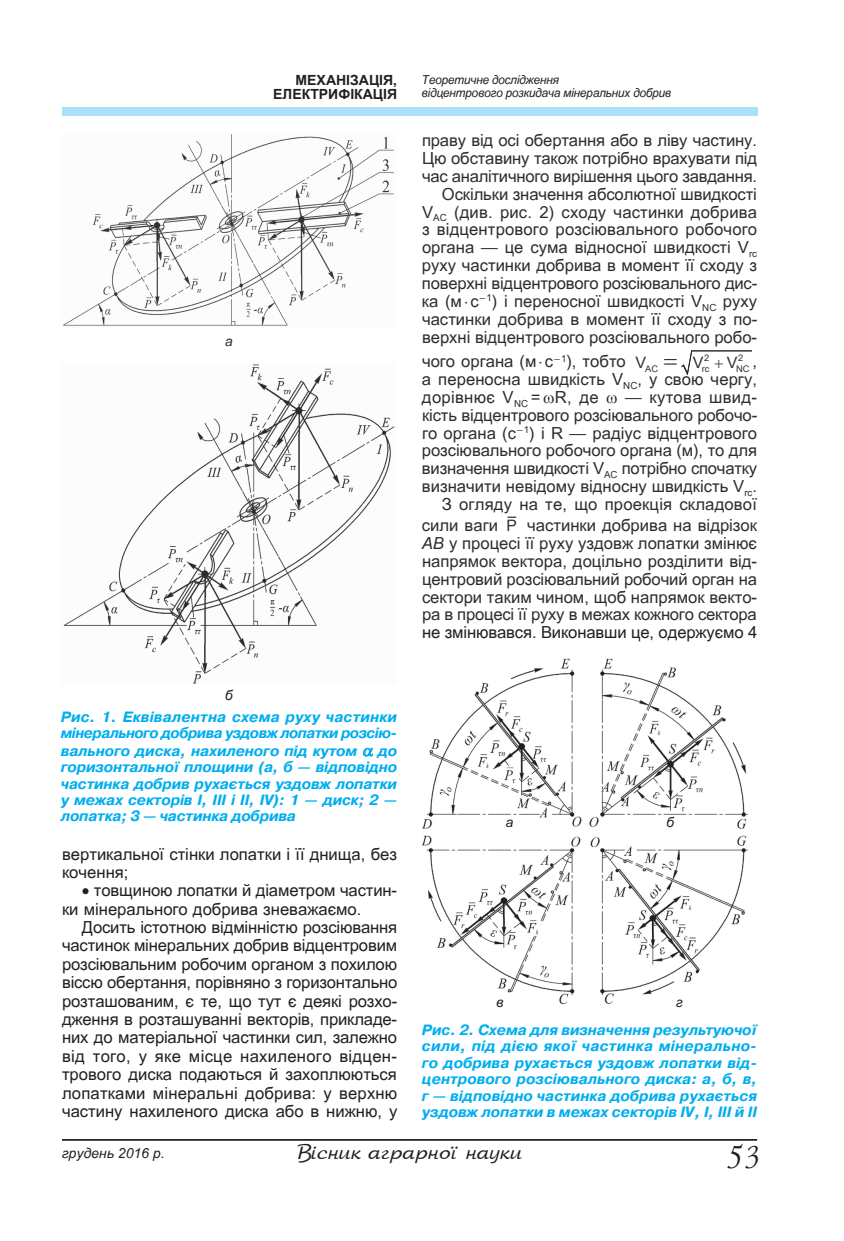
<style>
.page{position:relative;width:844px;height:1241px;background:#fff}
.page>*{position:absolute;margin:0;border:0;box-sizing:border-box;transform-origin:0 0}
.t1{font:italic 31.5px "Lazurski C";color:#231f20}
.t2{font:21px "AS Arbat";color:#231f20}
.t3{font:16.62px/17.8px "Visnyk";color:#2d2d2d;text-align:right}
.t4{font:16.62px/18.4px "Visnyk";color:#231f20}
.t5{font:15.75px "Visnyk";color:#313131}
.t6{font:italic 700 14.88px/16.4px "Pragmatica C";letter-spacing:-.005em;color:#00aeef;text-align:justify}
.t7{font:italic 700 14.88px/16.4px "Pragmatica C";letter-spacing:-.03em;color:#00aeef}
.t8{font:700 14px/14px "Visnyk";color:#231f20;text-align:right}
.t9{font:italic 14px "Visnyk";color:#231f20}
.t10{font:italic 14px "Visnyk";color:#2d2d2d}
.t11{font:italic 12.25px/13.5px "Visnyk";letter-spacing:-.02em;color:#231f20}
.t12{font:9.1px "Visnyk";color:#313131}
.s1{font-size:15.75px;color:#313131}
.s2{font-style:italic}
</style>
<div class="page">
<div style="left:62px;top:108px;width:694px;height:8px;background:#aae0f9"></div>
<hr style="left:62px;top:1138px;width:694px;height:2px;background:#231f20">
<img style="left:63px;top:134px;width:331px;height:192px">
<img style="left:63px;top:364px;width:332px;height:320px">
<img style="left:422px;top:658px;width:326px;height:347px">
<div style="left:465px;top:820px;width:96px;height:16px;background:#fff"></div>
<div style="left:623px;top:821px;width:95px;height:17px;background:#fff"></div>
<div style="left:458px;top:998px;width:95px;height:16px;background:#fff"></div>
<div style="left:628px;top:999px;width:95px;height:17px;background:#fff"></div>
<svg style="left:681px;top:350px;width:70px;height:25px"></svg>
<svg style="left:363px;top:747px;width:10px;height:9px"></svg>
<p class="t10" style="left:225px;top:334px;width:9px">a</p>
<p class="t8" style="left:273px;top:73px;width:125px">Механізація, електрифікація</p>
<p class="t11" style="left:422px;top:73px;width:251px">Теоретичне дослідження<br>відцентрового розкидача мінеральних добрив</p>
<p class="t3" style="left:422px;top:131px;width:336px">праву від осі обертання або в ліву частину.<br>Цю обставину також потрібно врахувати під час аналітичного вирішення цього завдання.<br>Оскільки значення абсолютної швидкості V<sub>AC</sub> (див. рис. 2) сходу частинки добрива з відцентрового розсіювального робочого органа — це сума відносної швидкості V<sub>rc </sub>руху частинки добрива в момент її сходу з поверхні відцентрового розсіювального дис&shy;ка (м⋅с<sup>–1</sup>) і переносної швидкості V<sub>NC</sub> руху частинки добрива в момент її сходу з по&shy;верхні відцентрового розсіювального робо-</p>
<p class="t3" style="left:422px;top:352px;width:205px">чого органа (м⋅с<sup>–1</sup>), тобто</p>
<p class="t12" style="left:703px;top:352px;width:7px">2</p>
<p class="t12" style="left:738px;top:352px;width:7px">2</p>
<p class="t5" style="left:635px;top:353px;width:12px">V</p>
<p class="t5" style="left:692px;top:353px;width:12px">V</p>
<p class="t5" style="left:726px;top:353px;width:12px">V</p>
<p class="t12" style="left:645px;top:364px;width:14px">AC</p>
<p class="t12" style="left:701px;top:364px;width:9px">rc</p>
<p class="t12" style="left:735px;top:364px;width:23px">NC <sup>,</sup></p>
<p class="t3" style="left:422px;top:370px;width:336px;text-align:left">а переносна швидкість V<sub>NC</sub>, у свою чергу, дорівнює V<sub>NC</sub> = R, де</p>
<p class="t3" style="left:422px;top:388px;width:337px">— кутова швид-<br>кість відцентрового розсіювального робочо&shy;го органа (с<sup>–1</sup>) і R — радіус відцентрового розсіювального робочого органа (м), то для визначення швидкості V<sub>AC</sub> потрібно спочатку визначити невідому відносну швидкість V<sub>rc</sub>.<br>З огляду на те, що проекція складової</p>
<p class="t3" style="left:422px;top:516px;width:336px;text-align:justify">сили ваги <span class="s1">P</span> частинки добрива на відрізок <span class="s2">АВ</span> у процесі її руху уздовж лопатки змінює напрямок вектора, доцільно розділити від&shy;центровий розсіювальний робочий орган на сектори таким чином, щоб напрямок векто&shy;ра в процесі її руху в межах кожного сектора</p>
<p class="t4" style="left:422px;top:623px;width:336px">не змінювався. Виконавши це, одержуємо 4</p>
<p class="t9" style="left:225px;top:688px;width:9px">б</p>
<p class="t7" style="left:61px;top:708px;width:338px">Рис. 1. Еквівалентна схема руху частинки мінерального добрива уздовж лопатки розсію-</p>
<p class="t6" style="left:61px;top:742px;width:298px">вального диска, нахиленого під кутом</p>
<p class="t6" style="left:61px;top:742px;width:338px;text-indent:317px">до горизонтальної площини (а, б — відповідно частинка добрив рухається уздовж лопатки у межах секторів I, III і II, IV): 1 — диск; 2 — лопатка; 3 — частинка добрива</p>
<p class="t4" style="left:62px;top:844px;width:336px">вертикальної стінки лопатки і її днища, без кочення;</p>
<p class="t4" style="left:62px;top:881px;width:336px;text-indent:20px">• товщиною лопатки й діаметром частин&shy;ки мінерального добрива зневажаємо.</p>
<p class="t4" style="left:62px;top:917px;width:337px;text-align:justify;text-indent:20px">Досить істотною відмінністю розсіювання частинок мінеральних добрив відцентровим розсіювальним робочим органом з похилою віссю обертання, порівняно з горизонтально розташованим, є те, що тут є деякі розхо&shy;дження в розташуванні векторів, прикладе&shy;них до матеріальної частинки сил, залежно від того, у яке місце нахиленого відцен&shy;трового диска подаються й захоплюються лопатками мінеральні добрива: у верхню частину нахиленого диска або в нижню, у</p>
<p class="t9" style="left:505px;top:815px;width:9px">a</p>
<p class="t9" style="left:666px;top:815px;width:9px">б</p>
<p class="t9" style="left:496px;top:994px;width:9px">в</p>
<p class="t6" style="left:422px;top:1021px;width:336px">Рис. 2. Схема для визначення результуючої сили, під дією якої частинка мінерально&shy;го добрива рухається уздовж лопатки від&shy;центрового розсіювального диска: а, б, в, г — відповідно частинка добрива рухається уздовж лопатки в межах секторів IV, I, IIІ й II</p>
<p class="t9" style="left:676px;top:994px;width:8px">г</p>
<p class="t9" style="left:62px;top:1145px;width:104px">грудень 2016 р.</p>
<p class="t2" style="left:297px;top:1138px;width:226px">Вісник аграрної науки</p>
<h1 class="t1" style="left:723px;top:1136px;width:35px">53</h1>
</div>
